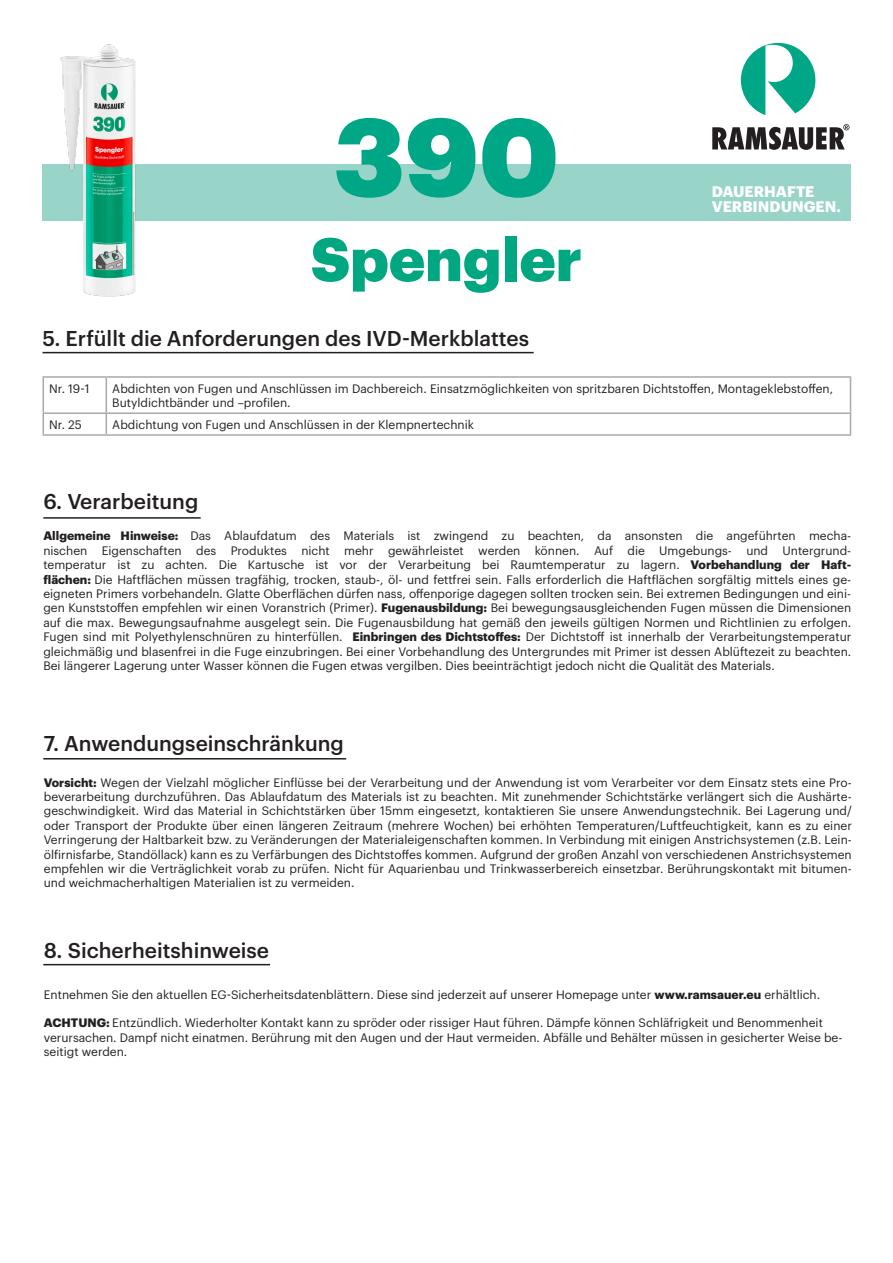
<style>
.page{position:relative;width:893px;height:1263px;background:#fff}
.page>*{position:absolute;margin:0;border:0;box-sizing:border-box;transform-origin:0 0}
.t1{font:900 108px "Graphik";color:#00a786}
.t2{font:900 60px "Graphik";color:#00a780}
.t3{font:500 21px "Graphik";color:#231f20}
.t4{font:700 15px "Graphik";color:#fff}
.t5{font:12px/14.4px "Graphik";color:#231f20}
.s1{font-weight:700}
</style>
<div class="page">
<hr style="left:43px;top:376px;width:63px;height:2px;background:#a8a9ad">
<hr style="left:43px;top:378px;width:1px;height:34px;background:#a8a9ad">
<hr style="left:106px;top:376px;width:745px;height:2px;background:#a8a9ad">
<hr style="left:106px;top:378px;width:1px;height:34px;background:#a8a9ad">
<hr style="left:850px;top:378px;width:1px;height:34px;background:#a8a9ad">
<hr style="left:43px;top:412px;width:63px;height:2px;background:#a8a9ad">
<svg style="left:43px;top:414px;width:1px;height:20px"></svg>
<hr style="left:106px;top:412px;width:745px;height:2px;background:#a8a9ad">
<svg style="left:106px;top:414px;width:1px;height:20px"></svg>
<svg style="left:850px;top:414px;width:1px;height:20px"></svg>
<hr style="left:43px;top:434px;width:63px;height:2px;background:#a8a9ad">
<hr style="left:106px;top:434px;width:745px;height:2px;background:#a8a9ad">
<hr style="left:43px;top:352px;width:491px;height:1px;background:#231f20">
<hr style="left:43px;top:517px;width:158px;height:2px;background:#231f20">
<div style="left:43px;top:164px;width:808px;height:57px;background:#98d4c8"></div>
<svg style="left:712px;top:124px;width:137px;height:26px"></svg>
<svg style="left:741px;top:43px;width:75px;height:72px"></svg>
<hr style="left:43px;top:964px;width:227px;height:1px;background:#231f20">
<hr style="left:43px;top:758px;width:303px;height:1px;background:#231f20">
<img style="left:42px;top:44px;width:94px;height:253px">
<p class="t1" style="left:333px;top:73px;width:227px">390</p>
<p class="t2" style="left:311px;top:213px;width:273px">Spengler</p>
<p class="t3" style="left:43px;top:322px;width:488px">5. Erfüllt die Anforderungen des IVD-Merkblattes</p>
<p class="t4" style="left:712px;top:180px;width:104px">DAUERHAFTE</p>
<p class="t4" style="left:712px;top:195px;width:131px">VERBINDUNGEN.</p>
<p class="t5" style="left:49px;top:380px;width:42px">Nr. 19-1</p>
<p class="t5" style="left:112px;top:380px;width:722px">Abdichten von Fugen und Anschlüssen im Dachbereich. Einsatzmöglichkeiten von spritzbaren Dichtstoffen, Montageklebstoffen,<br>Butyldichtbänder und –profilen.</p>
<p class="t5" style="left:49px;top:416px;width:34px">Nr. 25</p>
<p class="t5" style="left:112px;top:416px;width:363px">Abdichtung von Fugen und Anschlüssen in der Klempnertechnik</p>
<p class="t3" style="left:43px;top:485px;width:156px">6. Verarbeitung</p>
<p class="t5" style="left:43px;top:528px;width:809px;text-align:justify"><span class="s1">Allgemeine Hinweise:</span> Das Ablaufdatum des Materials ist zwingend zu beachten, da ansonsten die angeführten mecha&shy;nischen Eigenschaften des Produktes nicht mehr gewährleistet werden können. Auf die Umgebungs- und Untergrund&shy;temperatur ist zu achten. Die Kartusche ist vor der Verarbeitung bei Raumtemperatur zu lagern. <span class="s1">Vorbehandlung der Haft&shy;flächen:</span> Die Haftflächen müssen tragfähig, trocken, staub-, öl- und fettfrei sein. Falls erforderlich die Haftflächen sorgfältig mittels eines ge&shy;eigneten Primers vorbehandeln. Glatte Oberflächen dürfen nass, offenporige dagegen sollten trocken sein. Bei extremen Bedingungen und eini&shy;gen Kunststoffen empfehlen wir einen Voranstrich (Primer). <span class="s1">Fugenausbildung:</span> Bei bewegungsausgleichenden Fugen müssen die Dimensionen auf die max. Bewegungsaufnahme ausgelegt sein. Die Fugenausbildung hat gemäß den jeweils gültigen Normen und Richtlinien zu erfolgen.<br>Fugen sind mit Polyethylenschnüren zu hinterfüllen. <span class="s1">Einbringen des Dichtstoffes:</span> Der Dichtstoff ist innerhalb der Verarbeitungstemperatur gleichmäßig und blasenfrei in die Fuge einzubringen. Bei einer Vorbehandlung des Untergrundes mit Primer ist dessen Ablüftezeit zu beachten.<br>Bei längerer Lagerung unter Wasser können die Fugen etwas vergilben. Dies beeinträchtigt jedoch nicht die Qualität des Materials.</p>
<p class="t3" style="left:44px;top:727px;width:301px">7. Anwendungseinschränkung</p>
<p class="t5" style="left:44px;top:774px;width:809px;text-align:justify"><span class="s1">Vorsicht:</span> Wegen der Vielzahl möglicher Einflüsse bei der Verarbeitung und der Anwendung ist vom Verarbeiter vor dem Einsatz stets eine Pro&shy;beverarbeitung durchzuführen. Das Ablaufdatum des Materials ist zu beachten. Mit zunehmender Schichtstärke verlängert sich die Aushärte&shy;geschwindigkeit. Wird das Material in Schichtstärken über 15mm eingesetzt, kontaktieren Sie unsere Anwendungstechnik. Bei Lagerung und/ oder Transport der Produkte über einen längeren Zeitraum (mehrere Wochen) bei erhöhten Temperaturen/Luftfeuchtigkeit, kann es zu einer Verringerung der Haltbarkeit bzw. zu Veränderungen der Materialeigenschaften kommen. In Verbindung mit einigen Anstrichsystemen (z.B. Lein&shy;ölfirnisfarbe, Standöllack) kann es zu Verfärbungen des Dichtstoffes kommen. Aufgrund der großen Anzahl von verschiedenen Anstrichsystemen empfehlen wir die Verträglichkeit vorab zu prüfen. Nicht für Aquarienbau und Trinkwasserbereich einsetzbar. Berührungskontakt mit bitumen&shy;und weichmacherhaltigen Materialien ist zu vermeiden.</p>
<p class="t3" style="left:44px;top:934px;width:227px">8. Sicherheitshinweise</p>
<p class="t5" style="left:44px;top:986px;width:778px">Entnehmen Sie den aktuellen EG-Sicherheitsdatenblättern. Diese sind jederzeit auf unserer Homepage unter <span class="s1">www.ramsauer.eu</span> erhältlich.</p>
<p class="t5" style="left:44px;top:1015px;width:800px"><span class="s1">ACHTUNG:</span> Entzündlich. Wiederholter Kontakt kann zu spröder oder rissiger Haut führen. Dämpfe können Schläfrigkeit und Benommenheit verursachen. Dampf nicht einatmen. Berührung mit den Augen und der Haut vermeiden. Abfälle und Behälter müssen in gesicherter Weise be&shy;seitigt werden.</p>
</div>
